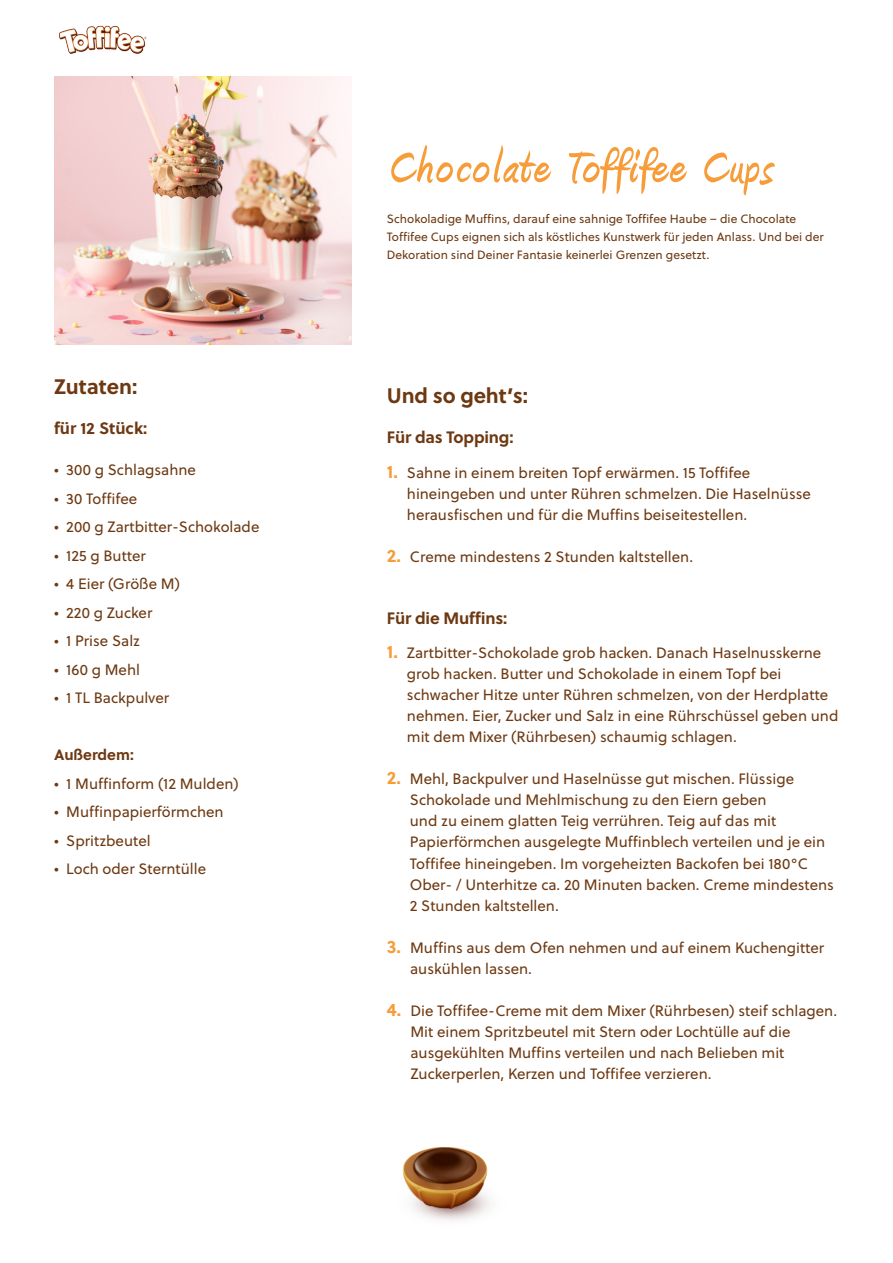
<style>
.page{position:relative;width:893px;height:1263px;background:#fff}
.page>*{position:absolute;margin:0;border:0;box-sizing:border-box;transform-origin:0 0}
.t1{font:700 51px "Amienne";letter-spacing:.05em;color:#f69c38}
.t2{font:700 21px "Soleil";letter-spacing:-.005em;color:#6d3912}
.t3{font:700 16.5px "Soleil";letter-spacing:-.01em;color:#6d3912}
.t4{font:15px/21px "Soleil";color:#6d3912}
.t5{font:700 15px "Soleil";color:#6d3912}
.t6{font:12px/18px "Soleil";color:#6d3912}
.s1{font-weight:700;font-size:18px;color:#f69c38}
</style>
<div class="page">
<img style="left:54px;top:77px;width:298px;height:268px">
<img style="left:402px;top:1147px;width:88px;height:74px">
<img style="left:59px;top:25px;width:88px;height:29px">
<h2 class="t2" style="left:54px;top:370px;width:85px">Zutaten:</h2>
<p class="t3" style="left:54px;top:415px;width:95px">für 12 Stück:</p>
<p class="t4" style="left:54px;top:459px;width:144px">• 300 g Schlagsahne</p>
<p class="t4" style="left:54px;top:488px;width:85px">• 30 Toffifee</p>
<p class="t4" style="left:54px;top:516px;width:207px">• 200 g Zartbitter-Schokolade</p>
<p class="t4" style="left:54px;top:545px;width:93px">• 125 g Butter</p>
<p class="t4" style="left:54px;top:573px;width:127px">• 4 Eier (Größe M)</p>
<p class="t4" style="left:54px;top:602px;width:100px">• 220 g Zucker</p>
<p class="t4" style="left:54px;top:630px;width:88px">• 1 Prise Salz</p>
<p class="t4" style="left:54px;top:659px;width:88px">• 160 g Mehl</p>
<p class="t4" style="left:54px;top:687px;width:117px">• 1 TL Backpulver</p>
<p class="t5" style="left:54px;top:743px;width:81px">Außerdem:</p>
<p class="t4" style="left:54px;top:773px;width:186px">• 1 Muffinform (12 Mulden)</p>
<p class="t4" style="left:54px;top:801px;width:171px">• Muffinpapierförmchen</p>
<p class="t4" style="left:54px;top:830px;width:98px">• Spritzbeutel</p>
<p class="t4" style="left:54px;top:858px;width:154px">• Loch oder Sterntülle</p>
<h1 class="t1" style="left:387px;top:141px;width:386px">Chocolate Toffifee Cups</h1>
<p class="t6" style="left:387px;top:209px;width:438px">Schokoladige Muffins, darauf eine sahnige Toffifee Haube – die Chocolate<br>Toffifee Cups eignen sich als köstliches Kunstwerk für jeden Anlass. Und bei der<br>Dekoration sind Deiner Fantasie keinerlei Grenzen gesetzt.</p>
<h2 class="t2" style="left:387px;top:380px;width:143px">Und so geht’s:</h2>
<p class="t3" style="left:387px;top:424px;width:128px">Für das Topping:</p>
<p class="t4" style="left:407px;top:462px;width:406px;text-indent:-20px"><span class="s1">1.</span> Sahne in einem breiten Topf erwärmen. 15 Toffifee hineingeben und unter Rühren schmelzen. Die Haselnüsse herausfischen und für die Muffins beiseitestellen.</p>
<p class="t4" style="left:387px;top:546px;width:308px"><span class="s1">2.</span> Creme mindestens 2 Stunden kaltstellen.</p>
<p class="t3" style="left:387px;top:605px;width:122px">Für die Muffins:</p>
<p class="t4" style="left:407px;top:642px;width:433px;text-indent:-20px"><span class="s1">1.</span> Zartbitter-Schokolade grob hacken. Danach Haselnusskerne grob hacken. Butter und Schokolade in einem Topf bei schwacher Hitze unter Rühren schmelzen, von der Herdplatte nehmen. Eier, Zucker und Salz in eine Rührschüssel geben und mit dem Mixer (Rührbesen) schaumig schlagen.</p>
<p class="t4" style="left:410px;top:768px;width:426px;text-indent:-23px"><span class="s1">2.</span> Mehl, Backpulver und Haselnüsse gut mischen. Flüssige Schokolade und Mehlmischung zu den Eiern geben<br>und zu einem glatten Teig verrühren. Teig auf das mit Papierförmchen ausgelegte Muffinblech verteilen und je ein Toffifee hineingeben. Im vorgeheizten Backofen bei 180°C Ober- / Unterhitze ca. 20 Minuten backen. Creme mindestens 2 Stunden kaltstellen.</p>
<p class="t4" style="left:410px;top:936px;width:416px;text-indent:-23px"><span class="s1">3.</span> Muffins aus dem Ofen nehmen und auf einem Kuchengitter auskühlen lassen.</p>
<p class="t4" style="left:410px;top:999px;width:428px;text-indent:-23px"><span class="s1">4.</span> Die Toffifee-Creme mit dem Mixer (Rührbesen) steif schlagen.<br>Mit einem Spritzbeutel mit Stern oder Lochtülle auf die ausgekühlten Muffins verteilen und nach Belieben mit Zuckerperlen, Kerzen und Toffifee verzieren.</p>
</div>
